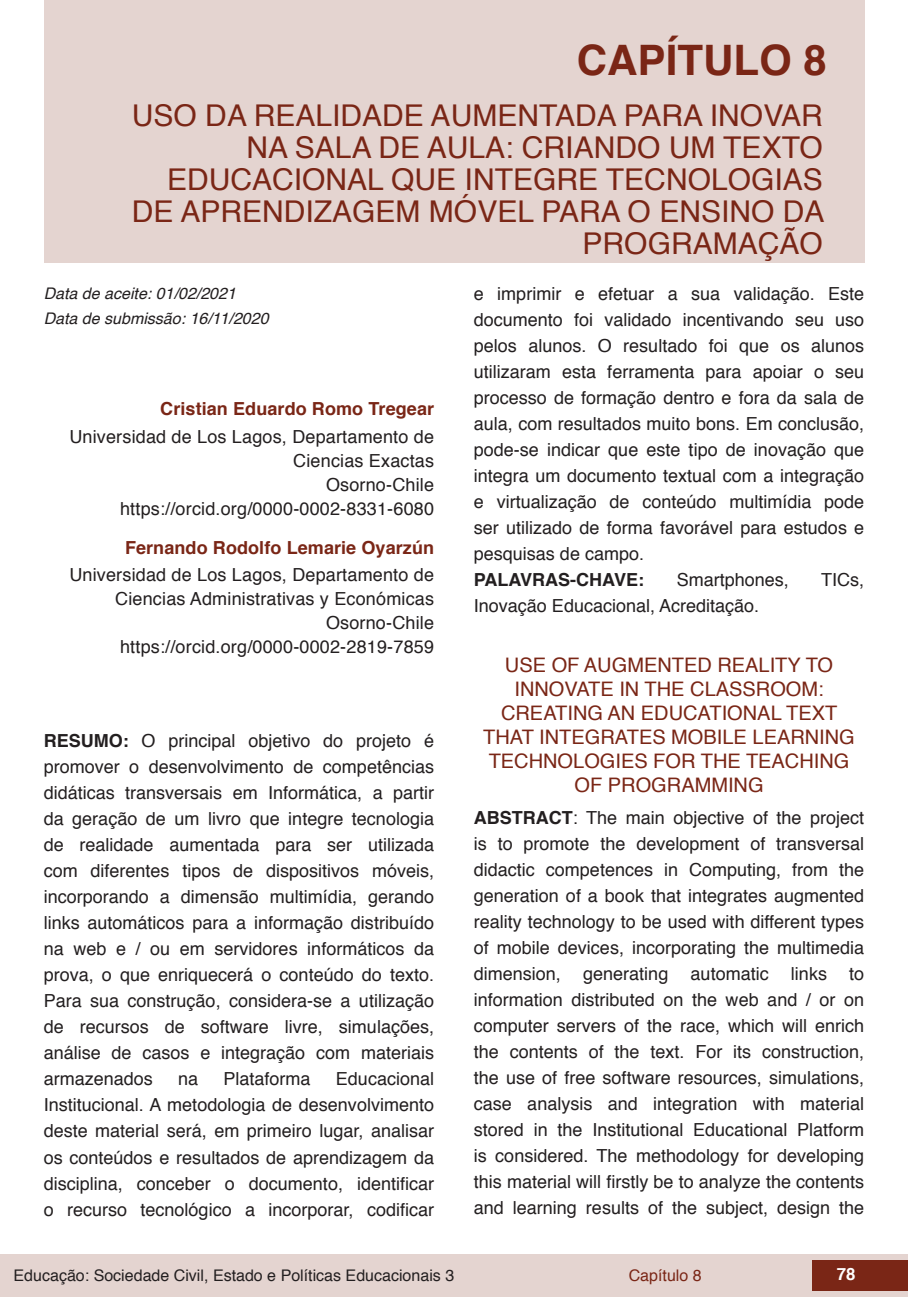
<style>
.page{position:relative;width:908px;height:1304px;background:#fff}
.page>*{position:absolute;margin:0;border:0;box-sizing:border-box;transform-origin:0 0}
.capítulos{font:700 42px "Helvetica";color:#7a2616}
.nome_artigos{font:30px/32px "Helvetica";color:#7a2616;text-align:right}
.título_Inglês{font:20px/24px "Helvetica";color:#7a2616;text-align:center}
.Resumos_e_PC_TXT{font:18px/26px "Helvetica";color:#231f20;text-align:justify}
.info_autores{font:18px/24px "Helvetica";letter-spacing:.01em;color:#231f20;text-align:right}
.nome_autores{font:700 18px "Helvetica";letter-spacing:.005em;color:#7a2616}
.Resumos_e_PC_TXT-2{font:700 18px "Helvetica";color:#231f20}
.t1{font:700 16.8px "Helvetica";color:#fff}
.t2{font:16px "Helvetica";color:#231f20}
.data{font:italic 16px "Helvetica";color:#231f20}
.t3{font:16px "Helvetica";color:#7a2616}
.s1{font-weight:700}
</style>
<div class="page">
<div style="left:0;top:1254px;width:906px;height:43px;background:#e4d4d0"></div>
<div style="left:812px;top:1261px;width:95px;height:30px;background:#7a2616"></div>
<div style="left:44px;top:0;width:819px;height:263px;background:#e4d4d0"></div>
<p class="capítulos" style="left:576px;top:26px;width:251px">CAPÍTULO 8</p>
<p class="nome_artigos" style="left:132px;top:101px;width:693px">USO DA REALIDADE AUMENTADA PARA INOVAR<br>NA SALA DE AULA: CRIANDO UM TEXTO<br>EDUCACIONAL QUE INTEGRE TECNOLOGIAS<br>DE APRENDIZAGEM MÓVEL PARA O ENSINO DA<br>PROGRAMAÇÃO</p>
<p class="data" style="left:44px;top:280px;width:194px">Data de aceite: 01/02/2021</p>
<p class="data" style="left:44px;top:306px;width:226px">Data de submissão: 16/11/2020</p>
<p class="nome_autores" style="left:160px;top:395px;width:275px">Cristian Eduardo Romo Tregear</p>
<p class="info_autores" style="left:69px;top:425px;width:366px">Universidad de Los Lagos, Departamento de<br>Ciencias Exactas</p>
<p class="info_autores" style="left:326px;top:473px;width:110px">Osorno-Chile</p>
<p class="info_autores" style="left:120px;top:497px;width:315px">https://orcid.org/0000-0002-8331-6080</p>
<p class="nome_autores" style="left:125px;top:533px;width:310px">Fernando Rodolfo Lemarie Oyarzún</p>
<p class="info_autores" style="left:69px;top:564px;width:366px">Universidad de Los Lagos, Departamento de<br>Ciencias Administrativas y Económicas</p>
<p class="info_autores" style="left:326px;top:612px;width:110px">Osorno-Chile</p>
<p class="info_autores" style="left:120px;top:636px;width:315px">https://orcid.org/0000-0002-2819-7859</p>
<p class="Resumos_e_PC_TXT" style="left:44px;top:729px;width:392px"><span class="s1">RESUMO:</span> O principal objetivo do projeto é promover o desenvolvimento de competências didáticas transversais em Informática, a partir da geração de um livro que integre tecnologia de realidade aumentada para ser utilizada com diferentes tipos de dispositivos móveis, incorporando a dimensão multimídia, gerando links automáticos para a informação distribuído na web e / ou em servidores informáticos da prova, o que enriquecerá o conteúdo do texto.<br>Para sua construção, considera-se a utilização de recursos de software livre, simulações, análise de casos e integração com materiais armazenados</p>
<p class="Resumos_e_PC_TXT" style="left:178px;top:1067px;width:22px">na</p>
<p class="Resumos_e_PC_TXT" style="left:223px;top:1067px;width:89px">Plataforma</p>
<p class="Resumos_e_PC_TXT" style="left:44px;top:1067px;width:392px;text-indent:292px">Educacional Institucional. A metodologia de desenvolvimento deste material será, em primeiro lugar, analisar os conteúdos e resultados de aprendizagem da disciplina, conceber o documento, identificar o recurso tecnológico a incorporar, codificar</p>
<p class="Resumos_e_PC_TXT" style="left:473px;top:281px;width:392px">e imprimir e efetuar a sua validação. Este documento foi validado incentivando seu uso pelos alunos. O resultado foi que os alunos utilizaram esta ferramenta para apoiar o seu processo de formação dentro e fora da sala de aula, com resultados muito bons. Em conclusão, pode-se indicar que este tipo de inovação que integra um documento textual com a integração e virtualização de conteúdo multimídia pode ser utilizado de forma favorável para estudos e pesquisas de campo.</p>
<p class="Resumos_e_PC_TXT-2" style="left:473px;top:565px;width:172px">PALAVRAS-CHAVE:</p>
<p class="Resumos_e_PC_TXT" style="left:676px;top:567px;width:114px">Smartphones,</p>
<p class="Resumos_e_PC_TXT" style="left:820px;top:567px;width:45px">TICs,</p>
<p class="Resumos_e_PC_TXT" style="left:473px;top:593px;width:287px">Inovação Educacional, Acreditação.</p>
<p class="título_Inglês" style="left:483px;top:654px;width:373px">USE OF AUGMENTED REALITY TO<br>INNOVATE IN THE CLASSROOM:<br>CREATING AN EDUCATIONAL TEXT<br>THAT INTEGRATES MOBILE LEARNING<br>TECHNOLOGIES FOR THE TEACHING<br>OF PROGRAMMING</p>
<p class="Resumos_e_PC_TXT" style="left:473px;top:805px;width:392px"><span class="s1">ABSTRACT</span>: The main objective of the project is to promote the development of transversal didactic competences in Computing, from the generation of a book that integrates augmented reality technology to be used with different types of mobile devices, incorporating the multimedia dimension, generating automatic links to information distributed on the web and / or on computer servers of the race, which will enrich the contents of the text. For its construction, the use of free software resources, simulations, case analysis and integration with material stored in the Institutional Educational Platform is considered. The methodology for developing this material will firstly be to analyze the contents and learning results of the subject, design the</p>
<p class="t2" style="left:14px;top:1263px;width:442px">Educação: Sociedade Civil, Estado e Políticas Educacionais 3</p>
<p class="t3" style="left:628px;top:1263px;width:74px">Capítulo 8</p>
<p class="t1" style="left:836px;top:1261px;width:20px">78</p>
</div>
